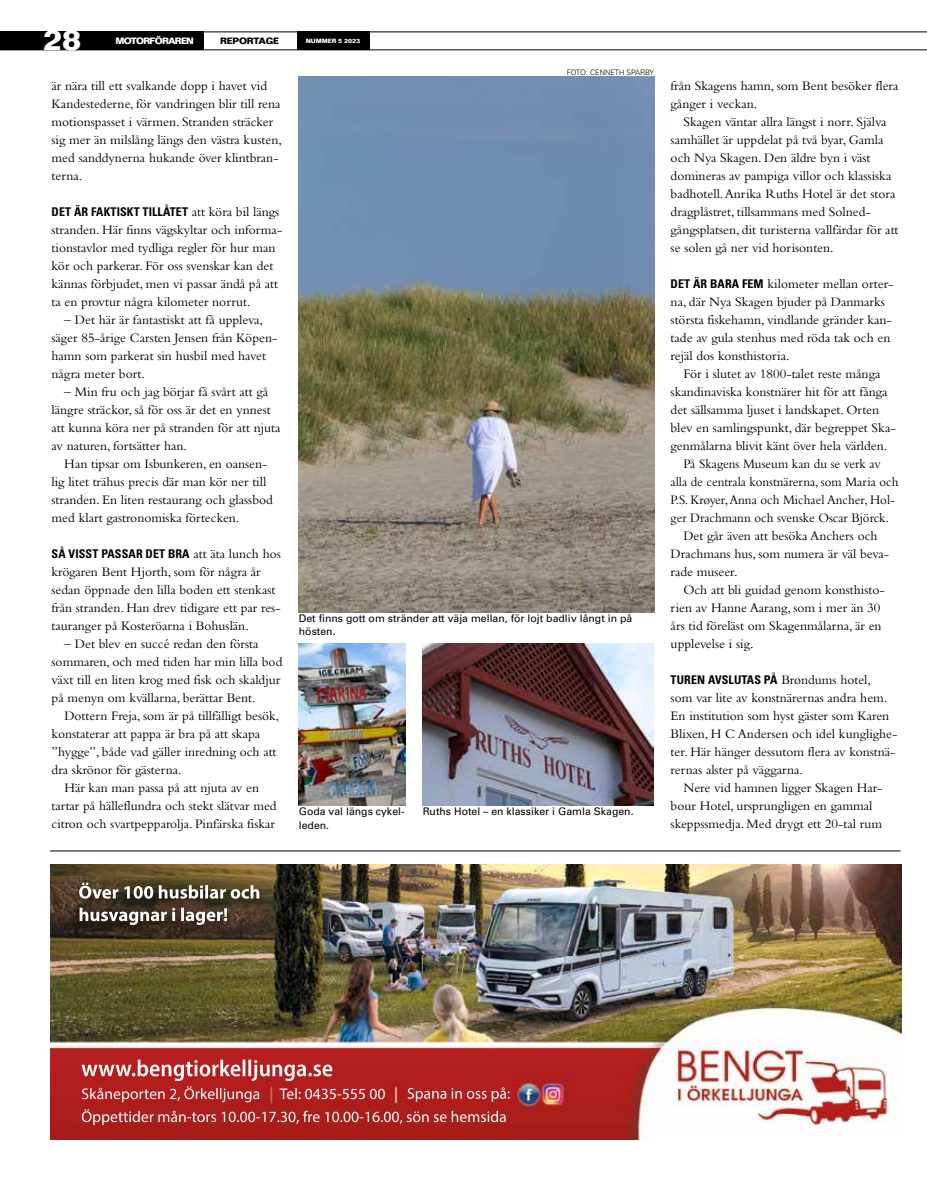
<style>
.page{position:relative;width:927px;height:1191px;background:#fff}
.page>*{position:absolute;margin:0;border:0;box-sizing:border-box;transform-origin:0 0}
.t1{font:700 28.5px "Folio Std";color:#fff}
.t2{font:13.5px/18px "Bembo Std";color:#000}
.t3{font:13.5px "Bembo Std";color:#000;scale:.96 1}
.t4{font:700 condensed 12px "Univers LT Std";letter-spacing:.01em;color:#000}
.t5{font:10.5px/13.5px "Univers LT Std";color:#000}
.t6{font:700 9px "Folio Std";letter-spacing:-.08em;color:#fff}
.t7{font:700 9px "Folio Std";letter-spacing:-.02em;color:#000}
.t8{font:300 7.5px "Univers LT Std";color:#000}
.t9{font:700 6px "Folio Std";color:#fff}
.s1{font-family:"Bembo Std";font-weight:400;font-stretch:normal;font-size:13.5px}
.s2{font-family:"Univers LT Std";font-weight:700;font-stretch:condensed;font-size:12px}
</style>
<div class="page">
<hr style="left:0;top:49px;width:927px;height:1px;background:#000">
<hr style="left:0;top:32px;width:927px;height:1px;background:#000">
<div style="left:297px;top:32px;width:72px;height:18px;background:#000"></div>
<div style="left:0;top:32px;width:204px;height:18px;background:#000"></div>
<hr style="left:50px;top:850px;width:851px;height:1px;background:#000">
<img style="left:423px;top:643px;width:231px;height:162px">
<img style="left:299px;top:77px;width:355px;height:536px">
<img style="left:299px;top:643px;width:107px;height:162px">
<img style="left:51px;top:864px;width:850px;height:275px">
<h1 class="t1" style="left:43px;top:22px;width:40px">28</h1>
<p class="t6" style="left:115px;top:35px;width:80px">MOTORFÖRAREN</p>
<p class="t7" style="left:220px;top:35px;width:60px">REPORTAGE</p>
<p class="t9" style="left:306px;top:37px;width:56px">NUMMER 5 2023</p>
<p class="t2" style="left:52px;top:77px;width:232px">är nära till ett svalkande dopp i havet vid Kandestederne, för vandringen blir till rena motionspasset i värmen. Stranden sträcker sig mer än milslång längs den västra kusten, med sanddynerna hukande över klintbran&shy;terna.</p>
<p class="t4" style="left:52px;top:204px;width:229px">DET ÄR FAKTISKT TILLÅTET <span class="s1">att köra bil längs</span></p>
<p class="t2" style="left:52px;top:221px;width:232px">stranden. Här finns vägskyltar och informa&shy;tionstavlor med tydliga regler för hur man kör och parkerar. För oss svenskar kan det kännas förbjudet, men vi passar ändå på att ta en provtur några kilometer norrut.</p>
<p class="t2" style="left:52px;top:310px;width:227px;text-indent:13px">– Det här är fantastiskt att få uppleva, säger 85-årige Carsten Jensen från Köpen&shy;hamn som parkerat sin husbil med havet några meter bort.</p>
<p class="t2" style="left:52px;top:382px;width:231px;text-indent:13px">– Min fru och jag börjar få svårt att gå längre sträckor, så för oss är det en ynnest att kunna köra ner på stranden för att njuta av naturen, fortsätter han.</p>
<p class="t2" style="left:52px;top:454px;width:223px;text-indent:13px">Han tipsar om Isbunkeren, en oansen&shy;lig litet trähus precis där man kör ner till stranden. En liten restaurang och glassbod med klart gastronomiska förtecken.</p>
<p class="t4" style="left:52px;top:546px;width:231px">SÅ VISST PASSAR DET BRA <span class="s1">att äta lunch hos</span></p>
<p class="t2" style="left:52px;top:563px;width:231px">krögaren Bent Hjorth, som för några år sedan öppnade den lilla boden ett stenkast från stranden. Han drev tidigare ett par res&shy;tauranger på Kosteröarna i Bohuslän.</p>
<p class="t2" style="left:52px;top:635px;width:232px;text-indent:13px">– Det blev en succé redan den första sommaren, och med tiden har min lilla bod växt till en liten krog med fisk och skaldjur på menyn om kvällarna, berättar Bent.</p>
<p class="t2" style="left:64px;top:706px;width:217px">Dottern Freja, som är på tillfälligt besök,</p>
<p class="t2" style="left:52px;top:724px;width:210px">konstaterar att pappa är bra på att skapa</p>
<p class="t2" style="left:52px;top:742px;width:226px">”hygge”, både vad gäller inredning och att</p>
<p class="t2" style="left:52px;top:760px;width:132px">dra skrönor för gästerna.</p>
<p class="t2" style="left:64px;top:778px;width:196px">Här kan man passa på att njuta av en</p>
<p class="t2" style="left:52px;top:796px;width:227px">tartar på hälleflundra och stekt slätvar med</p>
<p class="t2" style="left:52px;top:814px;width:225px">citron och svartpepparolja. Pinfärska fiskar</p>
<p class="t8" style="left:567px;top:67px;width:89px">FOTO: CENNETH SPARBY</p>
<p class="t5" style="left:299px;top:611px;width:335px">Det finns gott om stränder att väja mellan, för lojt badliv långt in på hösten.</p>
<p class="t5" style="left:299px;top:805px;width:107px">Goda val längs cykel&shy;leden.</p>
<p class="t5" style="left:423px;top:804px;width:212px">Ruths Hotel – en klassiker i Gamla Skagen.</p>
<p class="t2" style="left:671px;top:76px;width:229px">från Skagens hamn, som Bent besöker flera gånger i veckan.</p>
<p class="t2" style="left:671px;top:112px;width:229px;text-indent:13px">Skagen väntar allra längst i norr. Själva samhället är uppdelat på två byar, Gamla och Nya Skagen. Den äldre byn i väst domineras av pampiga villor och klassiska badhotell. Anrika Ruths Hotel är det stora dragplåstret, tillsammans med Solned&shy;gångsplatsen, dit turisterna vallfärdar för att se solen gå ner vid horisonten.</p>
<p class="t2" style="left:671px;top:275px;width:224px"><span class="s2">DET ÄR BARA FEM</span> kilometer mellan orter&shy;na, där Nya Skagen bjuder på Danmarks största fiskehamn, vindlande gränder kan&shy;tade av gula stenhus med röda tak och en rejäl dos konsthistoria.</p>
<p class="t2" style="left:683px;top:365px;width:198px">För i slutet av 1800-talet reste många</p>
<p class="t2" style="left:671px;top:382px;width:218px">skandinaviska konstnärer hit för att fånga</p>
<p class="t2" style="left:671px;top:400px;width:210px">det sällsamma ljuset i landskapet. Orten</p>
<p class="t2" style="left:671px;top:418px;width:227px">blev en samlingspunkt, där begreppet Ska-</p>
<p class="t2" style="left:671px;top:436px;width:218px">genmålarna blivit känt över hela världen.</p>
<p class="t3" style="left:683px;top:456px;width:207px">På Skagens Museum kan du se verk av</p>
<p class="t3" style="left:671px;top:474px;width:239px">alla de centrala konstnärerna, som Maria och</p>
<p class="t3" style="left:671px;top:492px;width:235px">P.S. Krøyer, Anna och Michael Ancher, Hol-</p>
<p class="t3" style="left:671px;top:510px;width:229px">ger Drachmann och svenske Oscar Björck.</p>
<p class="t2" style="left:683px;top:527px;width:196px">Det går även att besöka Anchers och</p>
<p class="t2" style="left:671px;top:545px;width:220px">Drachmans hus, som numera är väl beva-</p>
<p class="t2" style="left:671px;top:563px;width:69px">rade museer.</p>
<p class="t2" style="left:683px;top:581px;width:203px">Och att bli guidad genom konsthisto-</p>
<p class="t2" style="left:671px;top:599px;width:211px">rien av Hanne Aarang, som i mer än 30</p>
<p class="t2" style="left:671px;top:617px;width:212px">års tid föreläst om Skagenmålarna, är en</p>
<p class="t2" style="left:671px;top:634px;width:84px">upplevelse i sig.</p>
<p class="t4" style="left:671px;top:672px;width:202px">TUREN AVSLUTAS PÅ <span class="s1">Brøndums hotel,</span></p>
<p class="t2" style="left:671px;top:689px;width:228px">som var lite av konstnärernas andra hem.<br>En institution som hyst gäster som Karen Blixen, H C Andersen och idel kunglighe&shy;ter. Här hänger dessutom flera av konstnä&shy;rernas alster på väggarna.</p>
<p class="t2" style="left:671px;top:778px;width:213px;text-indent:13px">Nere vid hamnen ligger Skagen Har&shy;bour Hotel, ursprungligen en gammal skeppssmedja. Med drygt ett 20-tal rum</p>
</div>
